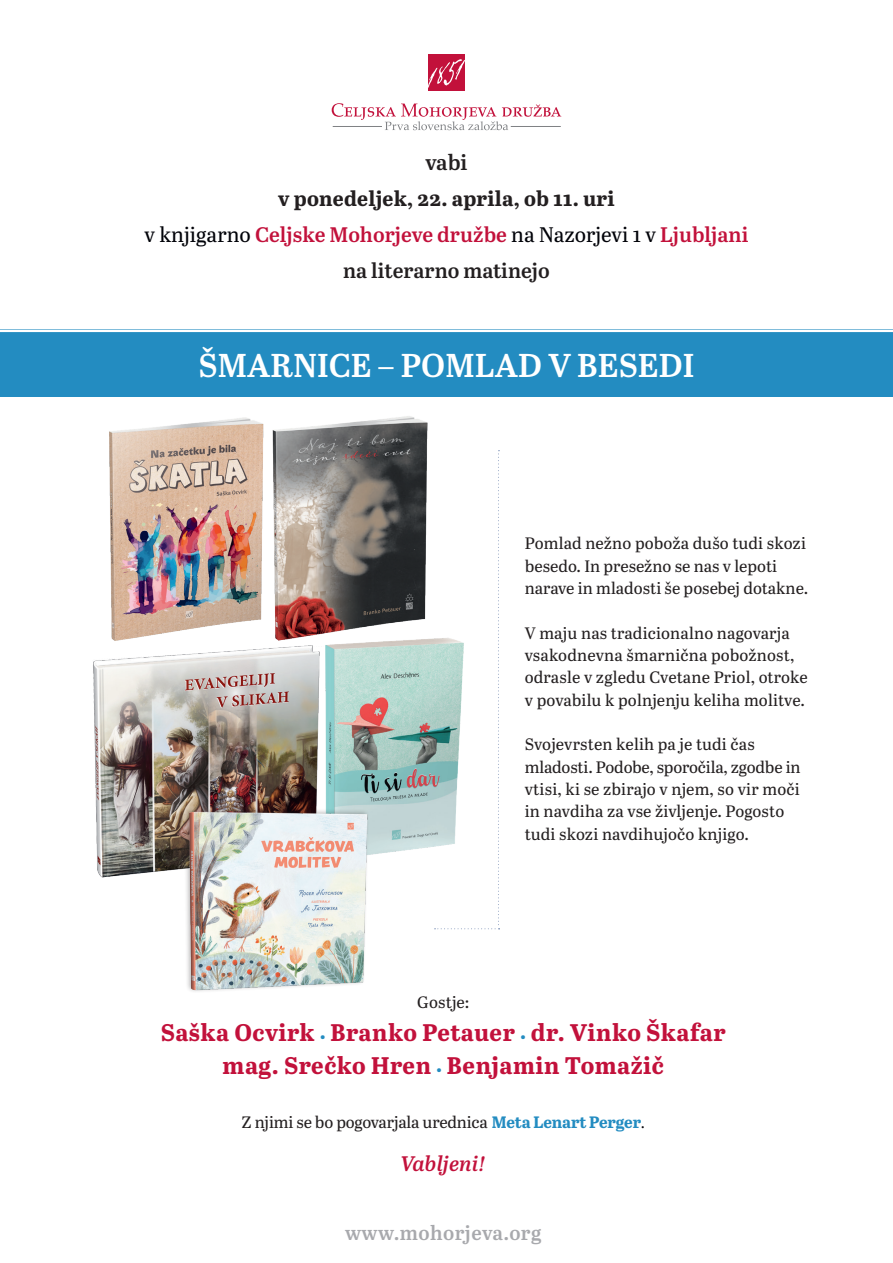
<style>
.page{position:relative;width:893px;height:1263px;background:#fff}
.page>*{position:absolute;margin:0;border:0;box-sizing:border-box;transform-origin:0 0}
.t1{font:600 33px "Abril Text";color:#fff}
.t2{font:700 24px/32.7px "Abril Text";letter-spacing:.02em;color:#c2113b;text-align:center}
.t3{font:600 21.6px "Abril Text";color:#231f20}
.t4{font:600 21px/36px "Abril Text";color:#c2113b;text-align:center}
.t5{font:italic 600 21px "Abril Text";letter-spacing:.01em;color:#c2113b}
.t6{font:600 20.25px "Abril Text";letter-spacing:.02em;color:#a8a9ad}
.t7{font:16.5px/22.4px "Abril Text";color:#231f20}
.s1{font-weight:700;color:#231f20}
.s2{font-weight:400;color:#000208}
.s3{color:#231f20}
.s4{font-size:13.5px;color:#238cc1}
.s5{font-weight:700;color:#238cc1}
.s6{font-family:"Minion Pro";font-size:18px;color:#000208}
</style>
<div class="page">
<div style="left:0;top:330px;width:893px;height:67px;background:#238cc1"></div>
<hr style="left:0;top:330px;width:893px;height:2px;background:#fff">
<div style="left:428px;top:54px;width:37px;height:37px;background:#c2113b"></div>
<svg style="left:428px;top:59px;width:37px;height:29px"></svg>
<svg style="left:332px;top:103px;width:229px;height:27px"></svg>
<hr style="left:333px;top:126px;width:49px;height:1px;background:#808285">
<hr style="left:511px;top:126px;width:50px;height:1px;background:#808285">
<svg style="left:435px;top:450px;width:65px;height:479px"></svg>
<img style="left:109px;top:417px;width:155px;height:224px">
<img style="left:272px;top:416px;width:156px;height:230px">
<img style="left:93px;top:646px;width:227px;height:232px">
<img style="left:322px;top:630px;width:145px;height:234px">
<img style="left:179px;top:793px;width:206px;height:199px">
<h3 class="t3" style="left:425px;top:147px;width:43px">vabi</h3>
<p class="t4" style="left:145px;top:180px;width:605px"><span class="s1">v ponedeljek, 22. aprila, ob 11. uri<br></span><span class="s2">v knjigarno</span> Celjske Mohorjeve družbe <span class="s2">na Nazorjevi 1 v</span> Ljubljani <span class="s3">na literarno matinejo</span></p>
<h1 class="t1" style="left:198px;top:341px;width:498px">ŠMARNICE – POMLAD V BESEDI</h1>
<p class="t7" style="left:525px;top:532px;width:285px">Pomlad nežno poboža dušo tudi skozi besedo. In presežno se nas v lepoti narave in mladosti še posebej dotakne.</p>
<p class="t7" style="left:525px;top:621px;width:285px">V maju nas tradicionalno nagovarja vsakodnevna šmarnična pobožnost, odrasle v zgledu Cvetane Priol, otroke v povabilu k polnjenju keliha molitve.</p>
<p class="t7" style="left:525px;top:732px;width:277px">Svojevrsten kelih pa je tudi čas mladosti. Podobe, sporočila, zgodbe in vtisi, ki se zbirajo v njem, so vir moči in navdiha za vse življenje. Pogosto tudi skozi navdihujočo knjigo.</p>
<p class="t7" style="left:417px;top:990px;width:54px">Gostje:</p>
<h2 class="t2" style="left:161px;top:1015px;width:566px">Saška Ocvirk <span class="s4">•</span> Branko Petauer <span class="s4">•</span> dr. Vinko Škafar mag. Srečko Hren <span class="s4">•</span> Benjamin Tomažič</h2>
<p class="t7" style="left:242px;top:1110px;width:405px">Z njimi se bo pogovarjala urednica <span class="s5">Meta Lenart Perger</span><span class="s6">.</span></p>
<p class="t5" style="left:400px;top:1148px;width:87px">Vabljeni!</p>
<p class="t6" style="left:345px;top:1217px;width:198px">www.mohorjeva.org</p>
</div>
